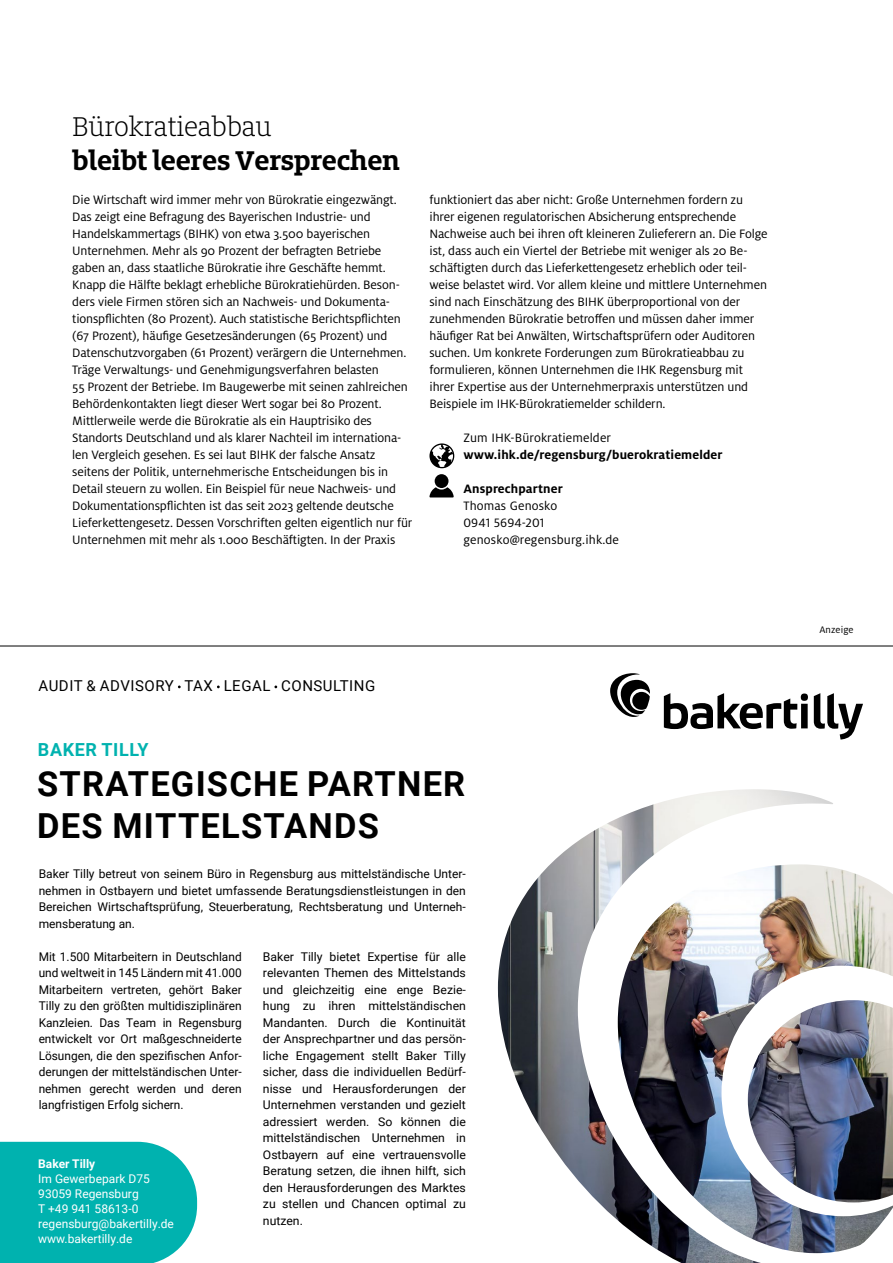
<style>
.page{position:relative;width:893px;height:1263px;background:#fff}
.page>*{position:absolute;margin:0;border:0;box-sizing:border-box;transform-origin:0 0}
.t1{font:700 34.5px/41.4px "Roboto";letter-spacing:.035em;color:#000}
.t2{font:700 30px "Milo Slab Pro";letter-spacing:-.01em;color:#000}
.t3{font:300 30px "Milo Slab Pro";letter-spacing:-.01em;color:#000}
.t4{font:700 18px "Roboto";letter-spacing:.035em;color:#00b2af}
.t5{font:15px "Roboto";letter-spacing:.035em;color:#000}
.t6{font:13.5px/17px "Milo OT";letter-spacing:-.01em;color:#000}
.t7{font:13.5px/17px "Milo OT";letter-spacing:.01em;color:#000}
.t8{font:700 13.5px "Milo OT";letter-spacing:.01em;color:#000}
.t9{font:12px/16.5px "Roboto";color:#000;text-align:justify}
.t10{font:12px/15px "Roboto";color:#fff}
.t11{font:700 12px "Roboto";color:#fff}
.t12{font:10.5px "Milo OT";letter-spacing:.01em;color:#000}
</style>
<div class="page">
<svg style="left:429px;top:443px;width:25px;height:25px"></svg>
<svg style="left:429px;top:474px;width:25px;height:23px"></svg>
<div style="left:0;top:1142px;width:197px;height:121px;background:#00b2af"></div>
<svg style="left:610px;top:673px;width:253px;height:66px"></svg>
<img style="left:498px;top:789px;width:335px;height:474px">
<img style="left:618px;top:864px;width:275px;height:389px">
<hr style="left:0;top:646px;width:893px;height:1px;background:#000">
<h2 class="t3" style="left:72px;top:109px;width:201px">Bürokratieabbau</h2>
<h2 class="t2" style="left:72px;top:141px;width:329px">bleibt leeres Versprechen</h2>
<p class="t6" style="left:72px;top:192px;width:342px">Die Wirtschaft wird immer mehr von Bürokratie eingezwängt.<br>Das zeigt eine Befragung des Bayerischen Industrie- und Handelskammertags (BIHK) von etwa 3.500 bayerischen Unternehmen. Mehr als 90 Prozent der befragten Betriebe gaben an, dass staatliche Bürokratie ihre Geschäfte hemmt.<br>Knapp die Hälfte beklagt erhebliche Bürokratiehürden. Beson&shy;ders viele Firmen stören sich an Nachweis- und Dokumenta&shy;tionspflichten (80 Prozent). Auch statistische Berichtspflichten (67 Prozent), häufige Gesetzesänderungen (65 Prozent) und Datenschutzvorgaben (61 Prozent) verärgern die Unternehmen.<br>Träge Verwaltungs- und Genehmigungsverfahren belasten<br>55 Prozent der Betriebe. Im Baugewerbe mit seinen zahlreichen Behördenkontakten liegt dieser Wert sogar bei 80 Prozent.<br>Mittlerweile werde die Bürokratie als ein Hauptrisiko des Standorts Deutschland und als klarer Nachteil im internationa&shy;len Vergleich gesehen. Es sei laut BIHK der falsche Ansatz seitens der Politik, unternehmerische Entscheidungen bis in Detail steuern zu wollen. Ein Beispiel für neue Nachweis- und Dokumentationspflichten ist das seit 2023 geltende deutsche Lieferkettengesetz. Dessen Vorschriften gelten eigentlich nur für Unternehmen mit mehr als 1.000 Beschäftigten. In der Praxis</p>
<p class="t6" style="left:429px;top:192px;width:340px">funktioniert das aber nicht: Große Unternehmen fordern zu ihrer eigenen regulatorischen Absicherung entsprechende Nachweise auch bei ihren oft kleineren Zulieferern an. Die Folge ist, dass auch ein Viertel der Betriebe mit weniger als 20 Be&shy;schäftigten durch das Lieferkettengesetz erheblich oder teil&shy;weise belastet wird. Vor allem kleine und mittlere Unternehmen sind nach Einschätzung des BIHK überproportional von der zunehmenden Bürokratie betroffen und müssen daher immer häufiger Rat bei Anwälten, Wirtschaftsprüfern oder Auditoren suchen. Um konkrete Forderungen zum Bürokratieabbau zu formulieren, können Unternehmen die IHK Regensburg mit ihrer Expertise aus der Unternehmerpraxis unterstützen und Beispiele im IHK-Bürokratiemelder schildern.</p>
<p class="t7" style="left:463px;top:430px;width:149px">Zum IHK-Bürokratiemelder</p>
<p class="t8" style="left:463px;top:447px;width:261px">www.ihk.de/regensburg/buerokratiemelder</p>
<p class="t8" style="left:463px;top:481px;width:101px">Ansprechpartner</p>
<p class="t7" style="left:463px;top:498px;width:157px">Thomas Genosko<br>0941 5694-201 genosko@regensburg.ihk.de</p>
<p class="t5" style="left:39px;top:675px;width:338px">AUDIT &amp; ADVISORY TAX LEGAL CONSULTING</p>
<h3 class="t4" style="left:38px;top:737px;width:112px">BAKER TILLY</h3>
<h1 class="t1" style="left:37px;top:762px;width:430px">STRATEGISCHE PARTNER<br>DES MITTELSTANDS</h1>
<p class="t9" style="left:39px;top:865px;width:429px">Baker Tilly betreut von seinem Büro in Regensburg aus mittelständische Unter&shy;nehmen in Ostbayern und bietet umfassende Beratungsdienstleistungen in den Bereichen Wirtschaftsprüfung, Steuerberatung, Rechtsberatung und Unterneh&shy;mensberatung an.</p>
<p class="t9" style="left:39px;top:948px;width:205px">Mit 1.500 Mitarbeitern in Deutschland und weltweit in 145 Ländern mit 41.000<br>Mitarbeitern vertreten, gehört Baker Tilly zu den größten multidisziplinären Kanzleien. Das Team in Regensburg entwickelt vor Ort maßgeschneiderte Lösungen, die den spezifischen Anfor&shy;derungen der mittelständischen Unter&shy;nehmen gerecht werden und deren langfristigen Erfolg sichern.</p>
<p class="t9" style="left:263px;top:948px;width:205px">Baker Tilly bietet Expertise für alle relevanten Themen des Mittelstands und gleichzeitig eine enge Bezie&shy;hung zu ihren mittelständischen Mandanten. Durch die Kontinuität der Ansprechpartner und das persön&shy;liche Engagement stellt Baker Tilly sicher, dass die individuellen Bedürf&shy;nisse und Herausforderungen der Unternehmen verstanden und gezielt adressiert werden. So können die mittelständischen Unternehmen in Ostbayern auf eine vertrauensvolle Beratung setzen, die ihnen hilft, sich den Herausforderungen des Marktes zu stellen und Chancen optimal zu nutzen.</p>
<p class="t11" style="left:38px;top:1155px;width:58px">Baker Tilly</p>
<p class="t10" style="left:38px;top:1170px;width:137px">Im Gewerbepark D75<br>93059 Regensburg<br>T +49 941 58613-0 regensburg@bakertilly.de www.bakertilly.de</p>
<p class="t12" style="left:819px;top:624px;width:36px">Anzeige</p>
</div>
